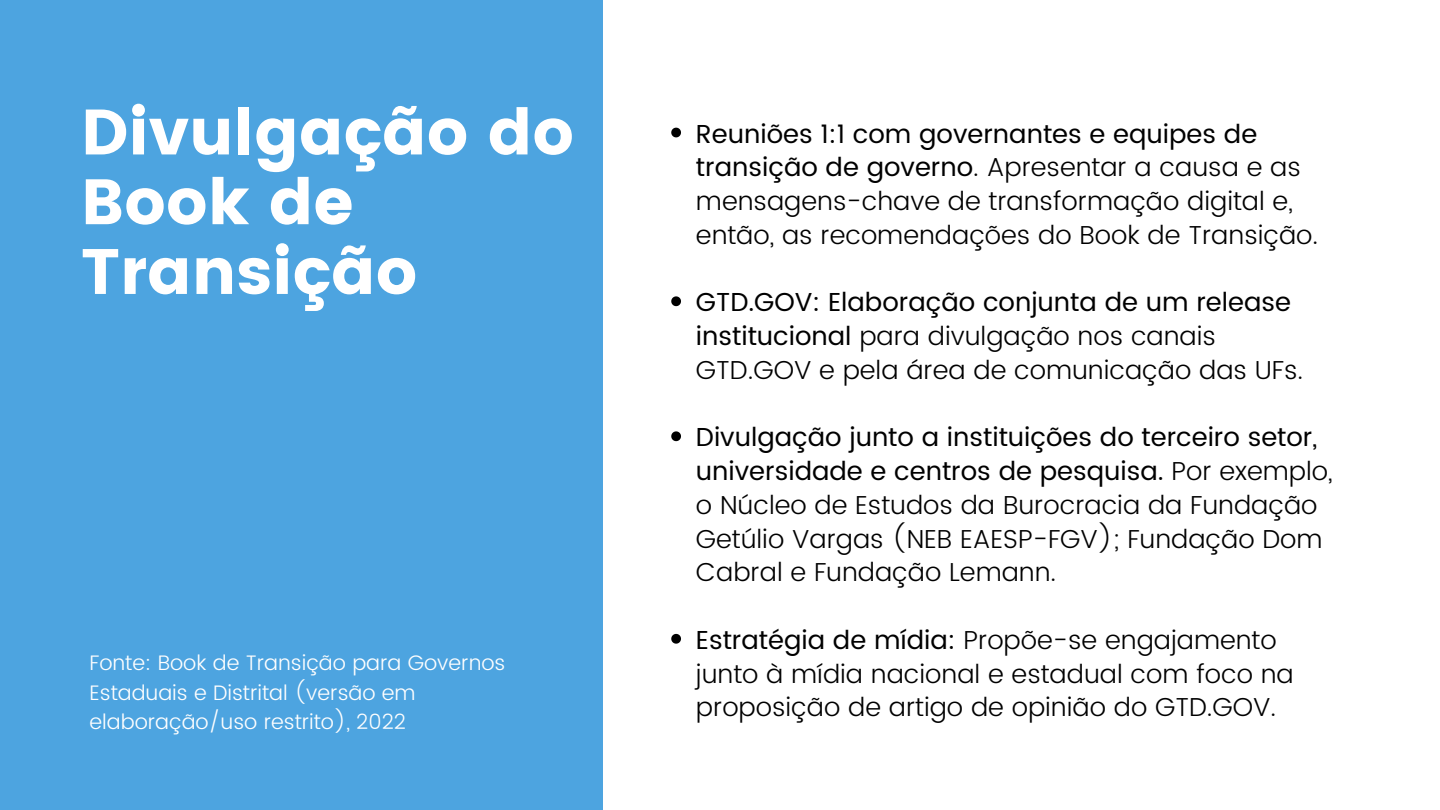
<style>
.page{position:relative;width:1440px;height:810px;background:#fff}
.page>*{position:absolute;margin:0;border:0;box-sizing:border-box;transform-origin:0 0}
.t1{font:64px/69.8px "Poppins";color:#fff}
.t2{font:300 26px/33.8px "Poppins";color:#000}
.t3{font:300 21px/29.2px "Poppins";color:#fff}
.s1{font-weight:400}
</style>
<div class="page">
<div style="left:0;top:0;width:603px;height:810px;background:#4da4e0"></div>
<svg style="left:671px;top:128px;width:10px;height:9px"></svg>
<svg style="left:671px;top:296px;width:10px;height:10px"></svg>
<svg style="left:671px;top:431px;width:10px;height:10px"></svg>
<svg style="left:671px;top:634px;width:10px;height:10px"></svg>
<h1 class="t1" style="left:81px;top:97px;width:495px">Divulgação do<br>Book de<br>Transição</h1>
<p class="t3" style="left:90px;top:648px;width:417px">Fonte: Book de Transição para Governos<br>Estaduais e Distrital (versão em elaboração/uso restrito), 2022</p>
<p class="t2" style="left:696px;top:117px;width:624px"><span class="s1">Reuniões 1:1 com governantes e equipes de transição de governo</span>. Apresentar a causa e as mensagens-chave de transformação digital e, então, as recomendações do Book de Transição.</p>
<p class="t2" style="left:696px;top:286px;width:609px"><span class="s1">GTD.GOV: Elaboração conjunta de um release institucional</span> para divulgação nos canais<br>GTD.GOV e pela área de comunicação das UFs.</p>
<p class="t2" style="left:696px;top:421px;width:638px"><span class="s1">Divulgação junto a instituições do terceiro setor, universidade e centros de pesquisa.</span> Por exemplo, o Núcleo de Estudos da Burocracia da Fundação Getúlio Vargas (NEB EAESP-FGV); Fundação Dom Cabral e Fundação Lemann.</p>
<p class="t2" style="left:696px;top:623px;width:599px"><span class="s1">Estratégia de mídia:</span> Propõe-se engajamento junto à mídia nacional e estadual com foco na proposição de artigo de opinião do GTD.GOV.</p>
</div>
